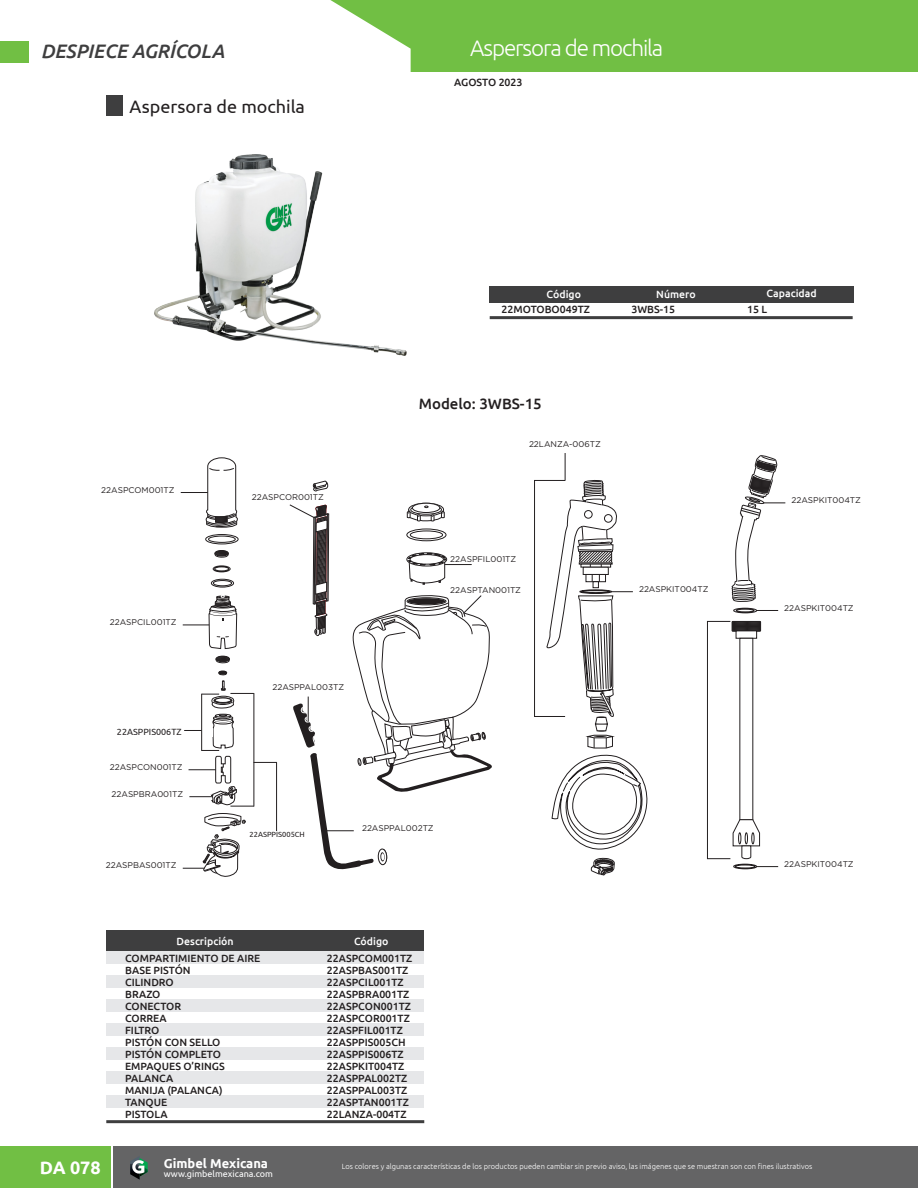
<style>
.page{position:relative;width:918px;height:1188px;background:#fff}
.page>*{position:absolute;margin:0;border:0;box-sizing:border-box;transform-origin:0 0}
.TITULO_DE_PÁGINA_IZQ{font:300 22.5px "Ubuntu";letter-spacing:-.05em;color:#fff}
.t1{font:italic 500 19.5px "Ubuntu";color:#3e3e3f}
.TÍTULOS_DE_PRODUCTOS{font:18px "Ubuntu";color:#231f20}
.t2{font:700 18px "Ubuntu";color:#fff}
.TÍTULOS_DE_PRODUCTOS-2{font:500 15px "Ubuntu";color:#231f20}
.t3{font:700 12.9px "Ubuntu";color:#fff}
.CODIGO{font:500 10.5px "Ubuntu";color:#231f20}
.ENCABEZADO_DE_TABLA{font:500 10.5px "Ubuntu";color:#fff}
.t4{font:9px "Ubuntu";color:#fff}
.CODIGO-2{font:9px "Ubuntu";color:#231f20}
.t5{font:8.25px "Gotham";color:#231f20}
.t6{font:300 7.5px "Ubuntu";color:#fff}
.CODIGO-3{font:7.5px "Ubuntu";color:#231f20}
</style>
<div class="page">
<div style="left:0;top:1146px;width:111px;height:42px;background:#71bf44"></div>
<div style="left:113px;top:1146px;width:804px;height:42px;background:#646465"></div>
<svg style="left:130px;top:1156px;width:18px;height:24px"></svg>
<div style="left:0;top:0;width:917px;height:72px;background:#71bf44"></div>
<svg style="left:0;top:0;width:411px;height:72px;background:#f5faf1"></svg>
<div style="left:0;top:41px;width:28px;height:21px;background:#71bf44"></div>
<img style="left:154px;top:154px;width:253px;height:202px">
<hr style="left:490px;top:316px;width:363px;height:3px;background:#3e3e3f">
<div style="left:490px;top:286px;width:364px;height:17px;background:#3e3e3f"></div>
<div style="left:106px;top:96px;width:17px;height:20px;background:#3e3e3f"></div>
<div style="left:106px;top:930px;width:318px;height:23px;background:#3e3e3f"></div>
<div style="left:106px;top:999px;width:318px;height:12px;background:#e6e7e9"></div>
<div style="left:106px;top:975px;width:318px;height:12px;background:#e6e7e9"></div>
<div style="left:106px;top:952px;width:318px;height:12px;background:#e6e7e9"></div>
<div style="left:106px;top:1048px;width:318px;height:12px;background:#e6e7e9"></div>
<div style="left:106px;top:1072px;width:318px;height:12px;background:#e6e7e9"></div>
<div style="left:106px;top:1096px;width:318px;height:12px;background:#e6e7e9"></div>
<div style="left:106px;top:1023px;width:318px;height:12px;background:#e6e7e9"></div>
<hr style="left:106px;top:1120px;width:318px;height:3px;background:#3e3e3f">
<svg style="left:591px;top:858px;width:23px;height:18px"></svg>
<div style="left:707px;top:621px;width:24px;height:238px;border:1px solid #231f20"></div>
<svg style="left:732px;top:621px;width:29px;height:11px"></svg>
<svg style="left:205px;top:534px;width:33px;height:10px"></svg>
<svg style="left:213px;top:566px;width:17px;height:6px"></svg>
<div style="left:409px;top:503px;width:35px;height:13px;border:1px solid #231f20;border-radius:50%"></div>
<div style="left:412px;top:503px;width:28px;height:10px;border:1px solid #231f20;border-radius:50%"></div>
<svg style="left:313px;top:481px;width:15px;height:11px"></svg>
<svg style="left:289px;top:504px;width:203px;height:366px"></svg>
<div style="left:215px;top:714px;width:16px;height:3px;border:1px solid #231f20;border-radius:50%"></div>
<svg style="left:219px;top:671px;width:8px;height:4px"></svg>
<div style="left:215px;top:550px;width:13px;height:6px;border:1px solid #231f20;border-radius:50%"></div>
<svg style="left:215px;top:551px;width:14px;height:7px"></svg>
<svg style="left:183px;top:579px;width:54px;height:85px"></svg>
<svg style="left:181px;top:458px;width:57px;height:70px"></svg>
<div style="left:534px;top:480px;width:31px;height:237px;border:1px solid #231f20"></div>
<svg style="left:547px;top:453px;width:101px;height:397px"></svg>
<svg style="left:732px;top:455px;width:53px;height:147px"></svg>
<svg style="left:733px;top:608px;width:45px;height:5px"></svg>
<svg style="left:733px;top:819px;width:45px;height:50px"></svg>
<svg style="left:202px;top:681px;width:52px;height:28px"></svg>
<svg style="left:183px;top:715px;width:94px;height:162px"></svg>
<hr style="left:201px;top:694px;width:1px;height:57px;background:#231f20">
<hr style="left:254px;top:693px;width:1px;height:114px;background:#231f20">
<hr style="left:276px;top:762px;width:1px;height:69px;background:#231f20">
<h2 class="t1" style="left:41px;top:39px;width:185px">DESPIECE AGRÍCOLA</h2>
<p class="TITULO_DE_PÁGINA_IZQ" style="left:470px;top:35px;width:195px">Aspersora de mochila</p>
<p class="TÍTULOS_DE_PRODUCTOS" style="left:130px;top:95px;width:177px">Aspersora de mochila</p>
<p class="CODIGO" style="left:454px;top:75px;width:70px">AGOSTO 2023</p>
<p class="ENCABEZADO_DE_TABLA" style="left:547px;top:288px;width:36px">Código</p>
<p class="ENCABEZADO_DE_TABLA" style="left:656px;top:287px;width:41px">Número</p>
<p class="ENCABEZADO_DE_TABLA" style="left:767px;top:286px;width:52px">Capacidad</p>
<p class="CODIGO" style="left:502px;top:303px;width:90px">22MOTOBO049TZ</p>
<p class="CODIGO" style="left:631px;top:303px;width:45px">3WBS-15</p>
<p class="CODIGO" style="left:747px;top:303px;width:21px">15 L</p>
<p class="t5" style="left:101px;top:484px;width:75px">22ASPCOM001TZ</p>
<p class="t5" style="left:110px;top:617px;width:68px">22ASPCIL001TZ</p>
<p class="t5" style="left:110px;top:722px;width:71px">22ASPPIS005CH</p>
<p class="t5" style="left:110px;top:762px;width:74px">22ASPCON001TZ</p>
<p class="CODIGO-2" style="left:117px;top:726px;width:66px">22ASPPIS006TZ</p>
<p class="t5" style="left:112px;top:788px;width:73px">22ASPBRA001TZ</p>
<p class="t5" style="left:106px;top:860px;width:72px">22ASPBAS001TZ</p>
<p class="t5" style="left:252px;top:492px;width:74px">22ASPCOR001TZ</p>
<p class="t5" style="left:272px;top:682px;width:73px">22ASPPAL003TZ</p>
<p class="TÍTULOS_DE_PRODUCTOS-2" style="left:419px;top:394px;width:124px">Modelo: 3WBS-15</p>
<p class="t5" style="left:529px;top:438px;width:73px">22LANZA-006TZ</p>
<p class="t5" style="left:450px;top:554px;width:67px">22ASPFIL001TZ</p>
<p class="t5" style="left:450px;top:584px;width:72px">22ASPTAN001TZ</p>
<p class="CODIGO-3" style="left:250px;top:830px;width:57px">22ASPPIS005CH</p>
<p class="t5" style="left:362px;top:823px;width:73px">22ASPPAL002TZ</p>
<p class="ENCABEZADO_DE_TABLA" style="left:177px;top:935px;width:59px">Descripción</p>
<p class="ENCABEZADO_DE_TABLA" style="left:354px;top:935px;width:36px">Código</p>
<p class="t5" style="left:639px;top:584px;width:71px">22ASPKIT004TZ</p>
<p class="t5" style="left:792px;top:495px;width:71px">22ASPKIT004TZ</p>
<p class="t5" style="left:784px;top:602px;width:71px">22ASPKIT004TZ</p>
<p class="t5" style="left:784px;top:858px;width:71px">22ASPKIT004TZ</p>
<p class="CODIGO" style="left:125px;top:951px;width:137px">COMPARTIMIENTO DE AIRE</p>
<p class="CODIGO" style="left:125px;top:963px;width:67px">BASE PISTÓN</p>
<p class="CODIGO" style="left:125px;top:975px;width:50px">CILINDRO</p>
<p class="CODIGO" style="left:125px;top:987px;width:37px">BRAZO</p>
<p class="CODIGO" style="left:125px;top:999px;width:57px">CONECTOR</p>
<p class="CODIGO" style="left:125px;top:1011px;width:43px">CORREA</p>
<p class="CODIGO" style="left:125px;top:1023px;width:36px">FILTRO</p>
<p class="CODIGO" style="left:125px;top:1035px;width:97px">PISTÓN CON SELLO</p>
<p class="CODIGO" style="left:125px;top:1047px;width:97px">PISTÓN COMPLETO</p>
<p class="CODIGO" style="left:125px;top:1059px;width:101px">EMPAQUES O’RINGS</p>
<p class="CODIGO" style="left:125px;top:1071px;width:50px">PALANCA</p>
<p class="CODIGO" style="left:125px;top:1083px;width:99px">MANIJA (PALANCA)</p>
<p class="CODIGO" style="left:125px;top:1095px;width:44px">TANQUE</p>
<p class="CODIGO" style="left:125px;top:1107px;width:44px">PISTOLA</p>
<h3 class="t2" style="left:40px;top:1157px;width:62px">DA 078</h3>
<p class="t3" style="left:164px;top:1155px;width:106px">Gimbel Mexicana</p>
<p class="t4" style="left:164px;top:1169px;width:111px">www.gimbelmexicana.com</p>
<p class="CODIGO" style="left:327px;top:951px;width:87px">22ASPCOM001TZ</p>
<p class="CODIGO" style="left:327px;top:963px;width:83px">22ASPBAS001TZ</p>
<p class="CODIGO" style="left:327px;top:975px;width:78px">22ASPCIL001TZ</p>
<p class="CODIGO" style="left:327px;top:987px;width:84px">22ASPBRA001TZ</p>
<p class="CODIGO" style="left:327px;top:999px;width:86px">22ASPCON001TZ</p>
<p class="CODIGO" style="left:327px;top:1011px;width:85px">22ASPCOR001TZ</p>
<p class="CODIGO" style="left:327px;top:1023px;width:78px">22ASPFIL001TZ</p>
<p class="CODIGO" style="left:327px;top:1035px;width:80px">22ASPPIS005CH</p>
<p class="CODIGO" style="left:327px;top:1047px;width:78px">22ASPPIS006TZ</p>
<p class="CODIGO" style="left:327px;top:1059px;width:79px">22ASPKIT004TZ</p>
<p class="CODIGO" style="left:327px;top:1071px;width:82px">22ASPPAL002TZ</p>
<p class="CODIGO" style="left:327px;top:1083px;width:82px">22ASPPAL003TZ</p>
<p class="CODIGO" style="left:327px;top:1095px;width:84px">22ASPTAN001TZ</p>
<p class="CODIGO" style="left:327px;top:1107px;width:81px">22LANZA-004TZ</p>
<p class="t6" style="left:342px;top:1162px;width:472px">Los colores y algunas características de los productos pueden cambiar sin previo aviso, las imágenes que se muestran son con fines ilustrativos</p>
</div>
